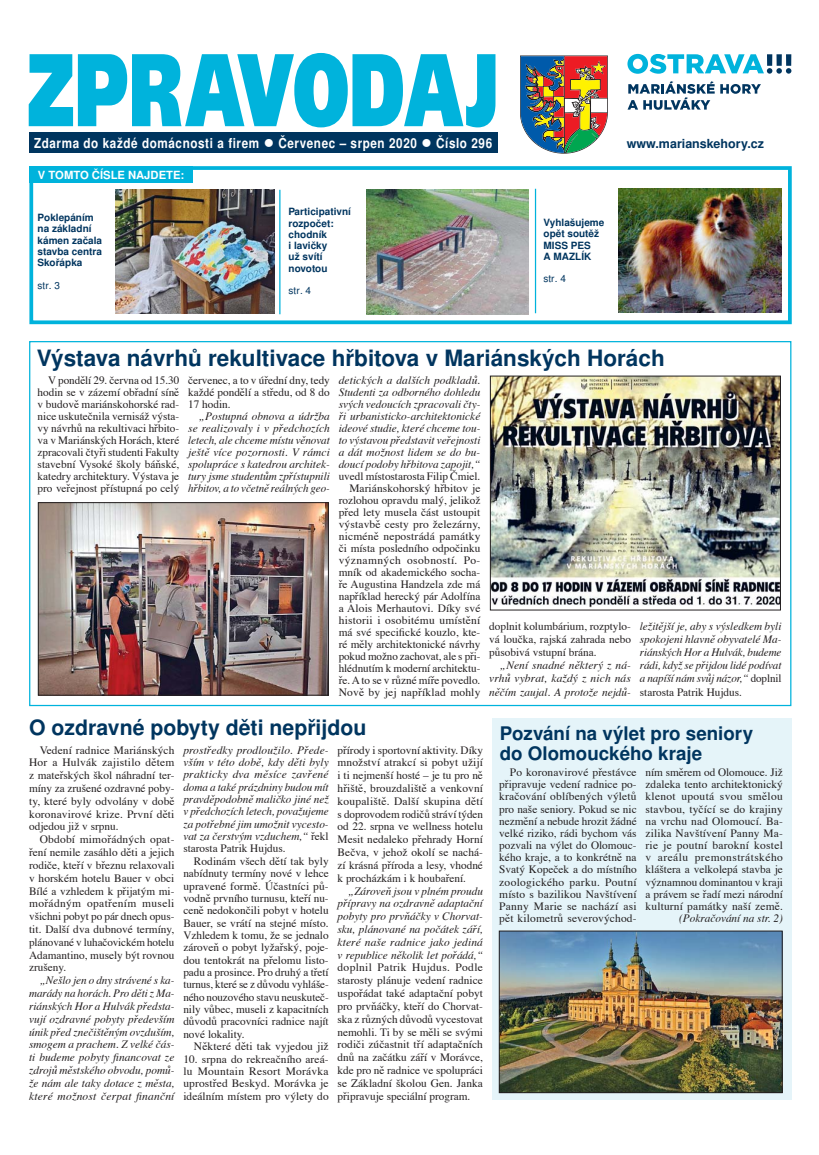
<style>
.page{position:relative;width:819px;height:1155px;background:#fff}
.page>*{position:absolute;margin:0;border:0;box-sizing:border-box;transform-origin:0 0}
.t1{font:900 103.12px "Frutiger CE";color:#00b3dc;scale:.67 1}
.t2{font:700 22.5px "Nimbus San LCE";color:#00355f}
.t3{font:700 21.25px "Nimbus San LCE";color:#00355f}
.t4{font:700 18.75px/20px "Nimbus San LCE";color:#00355f}
.t5{font:700 13.75px "Nimbus San LCE";letter-spacing:.05em;color:#fff;scale:.85 1}
.t6{font:700 12.5px "Nimbus San LCE";color:#00355f}
.t7{font:11.25px/12.8px "Times CE";color:#231f20;text-align:justify}
.t8{font:italic 11.25px/12.8px "Times CE";color:#231f20;text-align:justify}
.t9{font:700 11.25px "Nimbus San LCE";color:#fff}
.t10{font:700 10px/11.2px "Nimbus San LCE";color:#00355f}
.t11{font:10px "Nimbus San LCE";color:#00355f}
.s1{font-style:normal}
</style>
<div class="page">
<div style="left:491px;top:718px;width:300px;height:381px;background:#e5f4f9"></div>
<div style="left:29px;top:133px;width:468px;height:20px;background:#00355f"></div>
<svg style="left:627px;top:54px;width:164px;height:20px"></svg>
<svg style="left:720px;top:84px;width:40px;height:10px"></svg>
<svg style="left:627px;top:81px;width:87px;height:29px"></svg>
<svg style="left:520px;top:55px;width:88px;height:99px;background:#917a6a"></svg>
<div style="left:29px;top:166px;width:762px;height:158px;border:4px solid #00b3dc"></div>
<div style="left:30px;top:166px;width:163px;height:17px;background:#00b3dc"></div>
<hr style="left:279px;top:190px;width:1px;height:124px;background:#00b3dc">
<hr style="left:535px;top:189px;width:1px;height:124px;background:#00b3dc">
<img style="left:618px;top:188px;width:163px;height:124px">
<img style="left:115px;top:189px;width:159px;height:125px">
<img style="left:366px;top:190px;width:162px;height:124px">
<img style="left:492px;top:378px;width:286px;height:230px">
<div style="left:490px;top:376px;width:290px;height:234px;border:1px solid #231f20"></div>
<img style="left:40px;top:504px;width:286px;height:189px">
<div style="left:38px;top:502px;width:290px;height:193px;border:1px solid #231f20"></div>
<img style="left:501px;top:932px;width:279px;height:159px">
<div style="left:499px;top:930px;width:283px;height:163px;border:1px solid #231f20"></div>
<h1 class="t1" style="left:27px;top:40px;width:705px">ZPRAVODAJ</h1>
<p class="t5" style="left:34px;top:137px;width:266px">Zdarma do každé domácnosti a firem</p>
<p class="t5" style="left:278px;top:137px;width:164px">Červenec – srpen 2020</p>
<p class="t5" style="left:436px;top:137px;width:67px">Číslo 296</p>
<p class="t6" style="left:626px;top:137px;width:139px">www.marianskehory.cz</p>
<p class="t9" style="left:38px;top:169px;width:148px">V TOMTO ČÍSLE NAJDETE:</p>
<p class="t10" style="left:543px;top:217px;width:62px">Vyhlašujeme opět soutěž<br>MISS PES<br>A MAZLÍK</p>
<p class="t11" style="left:543px;top:274px;width:24px">str. 4</p>
<p class="t10" style="left:288px;top:207px;width:64px">Participativní rozpočet: chodník<br>i lavičky<br>už svítí novotou</p>
<p class="t11" style="left:288px;top:286px;width:24px">str. 4</p>
<p class="t10" style="left:38px;top:212px;width:66px">Poklepáním na základní kámen začala stavba centra<br>Skořápka</p>
<p class="t11" style="left:38px;top:280px;width:24px">str. 3</p>
<h2 class="t2" style="left:37px;top:346px;width:629px">Výstava návrhů rekultivace hřbitova v Mariánských Horách</h2>
<p class="t7" style="left:38px;top:375px;width:143px;line-height:12px;text-indent:11px">V pondělí 29. června od 15.30 hodin se v zázemí obřadní síně v budově mariánskohorské rad&shy;nice uskutečnila vernisáž výsta&shy;vy návrhů na rekultivaci hřbito&shy;va v Mariánských Horách, které zpracovali čtyři studenti Fakulty stavební Vysoké školy báňské, katedry architektury. Výstava je pro veřejnost přístupná po celý</p>
<p class="t7" style="left:188px;top:375px;width:143px;line-height:12px">červenec, a to v úřední dny, tedy každé pondělí a středu, od 8 do 17 hodin.</p>
<p class="t8" style="left:188px;top:411px;width:143px;line-height:12px;text-indent:11px">„Postupná obnova a údržba se realizovaly i v předchozích letech, ale chceme místu věnovat ještě více pozornosti. V rámci spolupráce s katedrou architek&shy;tury jsme studentům zpřístupnili hřbitov, a to včetně reálných geo-</p>
<p class="t8" style="left:338px;top:375px;width:143px;line-height:12px">detických a dalších podkladů.<br>Studenti za odborného dohledu svých vedoucích zpracovali čty&shy;ři urbanisticko-architektonické ideové studie, které chceme tou&shy;to výstavou představit veřejnosti a dát možnost lidem se do bu&shy;doucí podoby hřbitova zapojit,“</p>
<p class="t7" style="left:338px;top:471px;width:143px;line-height:12px;text-align:right">uvedl místostarosta Filip Čmiel.<br>Mariánskohorský hřbitov je rozlohou opravdu malý, jelikož před lety musela část ustoupit výstavbě cesty pro železárny, nicméně nepostrádá památky či místa posledního odpočinku významných osobností. Po&shy;mník od akademického socha&shy;ře Augustina Handzela zde má například herecký pár Adolfína a Alois Merhautovi. Díky své historii i osobitému umístění má své specifické kouzlo, kte&shy;ré měly architektonické návrhy pokud možno zachovat, ale s při&shy;hlédnutím k moderní architektu&shy;ře. A to se v různé míře povedlo.<br>Nově by jej například mohly</p>
<p class="t7" style="left:489px;top:621px;width:143px">doplnit kolumbárium, rozptylo&shy;vá loučka, rajská zahrada nebo působivá vstupní brána.</p>
<p class="t8" style="left:489px;top:660px;width:143px;text-indent:11px">„Není snadné některý z ná&shy;vrhů vybrat, každý z nich nás něčím zaujal. A protože nejdů-</p>
<p class="t8" style="left:639px;top:621px;width:143px">ležitější je, aby s výsledkem byli spokojeni hlavně obyvatelé Ma&shy;riánských Hor a Hulvák, budeme rádi, když se přijdou lidé podívat a napíší nám svůj názor,“ <span class="s1">doplnil starosta Patrik Hujdus.</span></p>
<h3 class="t3" style="left:29px;top:717px;width:339px">O ozdravné pobyty děti nepřijdou</h3>
<p class="t7" style="left:29px;top:744px;width:147px;text-indent:11px">Vedení radnice Mariánských Hor a Hulvák zajistilo dětem z mateřských škol náhradní ter&shy;míny za zrušené ozdravné poby&shy;ty, které byly odvolány v době koronavirové krize. První děti odjedou již v srpnu.</p>
<p class="t7" style="left:29px;top:834px;width:147px;text-indent:11px">Období mimořádných opat&shy;ření nemile zasáhlo děti a jejich rodiče, kteří v březnu relaxovali v horském hotelu Bauer v obci Bílé a vzhledem k přijatým mi&shy;mořádným opatřením museli všichni pobyt po pár dnech opus&shy;tit. Další dva dubnové termíny, plánované v luhačovickém hotelu Adamantino, musely být rovnou zrušeny.</p>
<p class="t8" style="left:29px;top:975px;width:147px;text-indent:11px">„Nešlo jen o dny strávené s ka&shy;marády na horách. Pro děti z Ma&shy;riánských Hor a Hulvák předsta&shy;vují ozdravné pobyty především únik před znečištěným ovzduším, smogem a prachem. Z velké čás&shy;ti budeme pobyty financovat ze zdrojů městského obvodu, pomů&shy;že nám ale taky dotace z města, které možnost čerpat finanční</p>
<p class="t7" style="left:337px;top:744px;width:147px">přírody i sportovní aktivity. Díky množství atrakcí si pobyt užijí i ti nejmenší hosté – je tu pro ně hřiště, brouzdaliště a venkovní koupaliště. Další skupina dětí s doprovodem rodičů stráví týden od 22. srpna ve wellness hotelu Mesit nedaleko přehrady Horní Bečva, v jehož okolí se nachá&shy;zí krásná příroda a lesy, vhodné k procházkám i k houbaření.</p>
<p class="t8" style="left:337px;top:885px;width:147px;text-indent:11px">„Zároveň jsou v plném proudu přípravy na ozdravně adaptační pobyty pro prvňáčky v Chorvat&shy;sku, plánované na počátek září, které naše radnice jako jediná v republice několik let pořádá,“</p>
<p class="t7" style="left:337px;top:962px;width:147px">doplnil Patrik Hujdus. Podle starosty plánuje vedení radnice uspořádat také adaptační pobyt pro prvňáčky, kteří do Chorvat&shy;ska z různých důvodů vycestovat nemohli. Ti by se měli se svými rodiči zúčastnit tří adaptačních dnů na začátku září v Morávce, kde pro ně radnice ve spolupráci se Základní školou Gen. Janka připravuje speciální program.</p>
<p class="t8" style="left:183px;top:744px;width:147px;line-height:12.4px">prostředky prodloužilo. Přede&shy;vším v této době, kdy děti byly prakticky dva měsíce zavřené doma a také prázdniny budou mít pravděpodobně maličko jiné než v předchozích letech, považujeme za potřebné jim umožnit vycesto&shy;vat za čerstvým vzduchem,“ <span class="s1">řekl starosta Patrik Hujdus.</span></p>
<p class="t7" style="left:183px;top:855px;width:147px;line-height:12.4px;text-indent:11px">Rodinám všech dětí tak byly nabídnuty termíny nové v lehce upravené formě. Účastníci pů&shy;vodně prvního turnusu, kteří nu&shy;ceně nedokončili pobyt v hotelu Bauer, se vrátí na stejné místo.<br>Vzhledem k tomu, že se jednalo zároveň o pobyt lyžařský, poje&shy;dou tentokrát na přelomu listo&shy;padu a prosince. Pro druhý a třetí turnus, které se z důvodu vyhláše&shy;ného nouzového stavu neuskuteč&shy;nily vůbec, museli z kapacitních důvodů pracovníci radnice najít nové lokality.</p>
<p class="t7" style="left:194px;top:1041px;width:136px">Některé děti tak vyjedou již</p>
<p class="t7" style="left:183px;top:1053px;width:147px;line-height:12.4px">10. srpna do rekreačního areá&shy;lu Mountain Resort Morávka uprostřed Beskyd. Morávka je ideálním místem pro výlety do</p>
<h3 class="t4" style="left:499px;top:724px;width:255px">Pozvání na výlet pro seniory do Olomouckého kraje</h3>
<p class="t7" style="left:499px;top:767px;width:139px;line-height:12.1px;text-indent:11px">Po koronavirové přestávce připravuje vedení radnice po&shy;kračování oblíbených výletů pro naše seniory. Pokud se nic nezmění a nebude hrozit žádné velké riziko, rádi bychom vás pozvali na výlet do Olomouc&shy;kého kraje, a to konkrétně na Svatý Kopeček a do místního zoologického parku. Poutní místo s bazilikou Navštívení Panny Marie se nachází asi pět kilometrů severovýchod-</p>
<p class="t7" style="left:645px;top:767px;width:139px;line-height:12.1px">ním směrem od Olomouce. Již zdaleka tento architektonický klenot upoutá svou smělou stavbou, tyčící se do krajiny na vrchu nad Olomoucí. Ba&shy;zilika Navštívení Panny Ma&shy;rie je poutní barokní kostel v areálu premonstrátského kláštera a velkolepá stavba je významnou dominantou v kraji a právem se řadí mezi národní kulturní památky naší země.</p>
<p class="t8" style="left:679px;top:913px;width:105px">(Pokračování na str. 2)</p>
</div>
